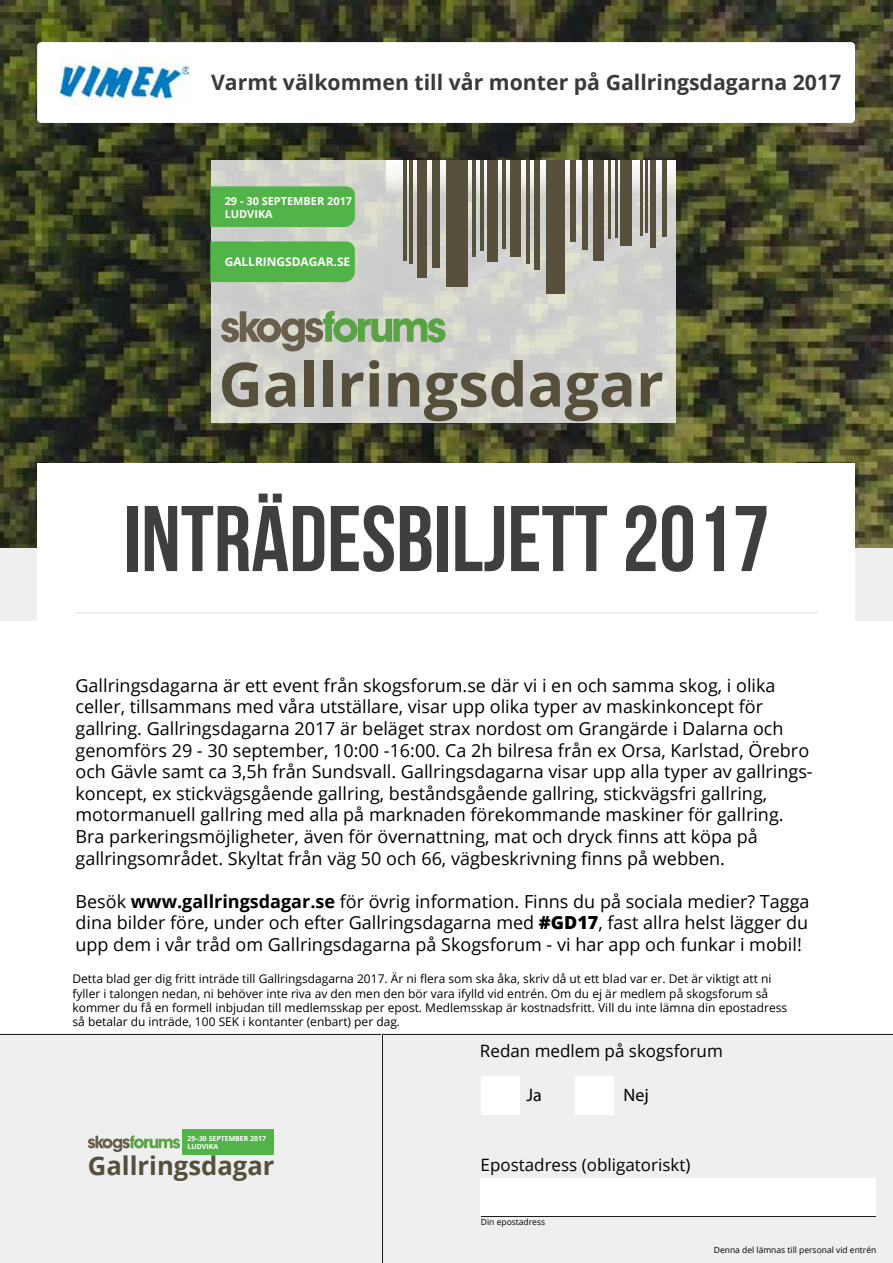
<style>
.page{position:relative;width:893px;height:1263px;background:#fff}
.page>*{position:absolute;margin:0;border:0;box-sizing:border-box;transform-origin:0 0}
.t1{font:700 93px "Bebas Neue";color:#3f3f3f}
.t2{font:700 61.2px "Open Sans";color:#554f3b}
.t3{font:700 25.65px "Open Sans";color:#554f3b}
.t4{font:700 21.3px "Open Sans";color:#3a3a3a}
.t5{font:18px/21.6px "Open Sans";color:#000}
.t6{font:18px "Myriad Pro";color:#000}
.t7{font:16.95px "Open Sans";color:#000}
.t8{font:12px/14.4px "Open Sans";color:#000}
.t9{font:700 12px "Open Sans";color:#fff}
.t10{font:700 10.95px/13.2px "Open Sans";color:#fff}
.t11{font:8.55px "Open Sans";color:#000}
.t12{font:700 6.9px/8.4px "Open Sans";color:#fff}
.s1{font-weight:700}
.s2{font-weight:800}
</style>
<div class="page">
<img style="left:0;top:0;width:893px;height:547px">
<div style="left:37px;top:463px;width:818px;height:158px;background:#fff"></div>
<hr style="left:75px;top:612px;width:742px;height:2px;background:#efefef">
<svg style="left:37px;top:42px;width:818px;height:81px"></svg>
<svg style="left:211px;top:160px;width:464px;height:263px;background:#d1d2cc"></svg>
<svg style="left:221px;top:311px;width:225px;height:40px;background:#a2b095"></svg>
<svg style="left:37px;top:186px;width:318px;height:96px;background:#4a723b"></svg>
<svg style="left:403px;top:210px;width:272px;height:83px;background:#cccdc9"></svg>
<svg style="left:387px;top:160px;width:288px;height:50px"></svg>
<div style="left:446px;top:160px;width:22px;height:126px;background:#56503c"></div>
<div style="left:546px;top:160px;width:18px;height:133px;background:#56503c"></div>
<div style="left:510px;top:160px;width:11px;height:96px;background:#56503c"></div>
<div style="left:487px;top:160px;width:11px;height:101px;background:#56503c"></div>
<div style="left:432px;top:160px;width:8px;height:107px;background:#56503c"></div>
<div style="left:418px;top:160px;width:9px;height:117px;background:#56503c"></div>
<hr style="left:410px;top:160px;width:3px;height:103px;background:#56503c">
<hr style="left:403px;top:160px;width:4px;height:100px;background:#56503c">
<hr style="left:473px;top:160px;width:3px;height:97px;background:#56503c">
<hr style="left:480px;top:160px;width:3px;height:91px;background:#56503c">
<hr style="left:502px;top:160px;width:3px;height:88px;background:#56503c">
<hr style="left:526px;top:160px;width:4px;height:103px;background:#56503c">
<div style="left:534px;top:160px;width:6px;height:110px;background:#56503c"></div>
<div style="left:570px;top:160px;width:6px;height:82px;background:#56503c"></div>
<div style="left:582px;top:160px;width:6px;height:89px;background:#56503c"></div>
<hr style="left:640px;top:160px;width:3px;height:76px;background:#56503c">
<hr style="left:608px;top:160px;width:3px;height:79px;background:#56503c">
<hr style="left:615px;top:160px;width:2px;height:78px;background:#56503c">
<hr style="left:645px;top:160px;width:3px;height:73px;background:#56503c">
<div style="left:620px;top:160px;width:11px;height:86px;background:#56503c"></div>
<div style="left:662px;top:160px;width:5px;height:77px;background:#56503c"></div>
<div style="left:651px;top:160px;width:5px;height:87px;background:#56503c"></div>
<div style="left:593px;top:160px;width:11px;height:100px;background:#56503c"></div>
<img style="left:61px;top:57px;width:127px;height:49px">
<svg style="left:0;top:1034px;width:892px;height:228px"></svg>
<div style="left:182px;top:1129px;width:92px;height:26px;background:#52b448"></div>
<p class="t4" style="left:211px;top:67px;width:632px">Varmt välkommen till vår monter på Gallringsdagarna 2017</p>
<p class="t10" style="left:225px;top:194px;width:129px">29 - 30 SEPTEMBER 2017<br>LUDVIKA</p>
<p class="t9" style="left:225px;top:253px;width:127px">GALLRINGSDAGAR.SE</p>
<h2 class="t2" style="left:219px;top:341px;width:447px">Gallringsdagar</h2>
<h1 class="t1" style="left:123px;top:501px;width:648px">INTRÄDESBILJETT 2017</h1>
<p class="t5" style="left:76px;top:674px;width:739px">Gallringsdagarna är ett event från skogsforum.se där vi i en och samma skog, i olika celler, tillsammans med våra utställare, visar upp olika typer av maskinkoncept för gallring. Gallringsdagarna 2017 är beläget strax nordost om Grangärde i Dalarna och genomförs 29 - 30 september, 10:00 -16:00. Ca 2h bilresa från ex Orsa, Karlstad, Örebro och Gävle samt ca 3,5h från Sundsvall. Gallringsdagarna visar upp alla typer av gallrings&shy;koncept, ex stickvägsgående gallring, beståndsgående gallring, stickvägsfri gallring, motormanuell gallring med alla på marknaden förekommande maskiner för gallring.<br>Bra parkeringsmöjligheter, även för övernattning, mat och dryck finns att köpa på gallringsområdet. Skyltat från väg 50 och 66, vägbeskrivning finns på webben.</p>
<p class="t5" style="left:76px;top:890px;width:735px;text-align:justify">Besök <span class="s1">www.gallringsdagar.se</span> för övrig information. Finns du på sociala medier? Tagga dina bilder före, under och efter Gallringsdagarna med <span class="s2">#GD17</span>, fast allra helst lägger du upp dem i vår tråd om Gallringsdagarna på Skogsforum - vi har app och funkar i mobil!</p>
<p class="t8" style="left:73px;top:971px;width:716px">Detta blad ger dig fritt inträde till Gallringsdagarna 2017. Är ni flera som ska åka, skriv då ut ett blad var er. Det är viktigt att ni fyller i talongen nedan, ni behöver inte riva av den men den bör vara ifylld vid entrén. Om du ej är medlem på skogsforum så kommer du få en formell inbjudan till medlemsskap per epost. Medlemsskap är kostnadsfritt. Vill du inte lämna din epostadress så betalar du inträde, 100 SEK i kontanter (enbart) per dag.</p>
<p class="t7" style="left:480px;top:1039px;width:244px">Redan medlem på skogsforum</p>
<p class="t12" style="left:188px;top:1134px;width:80px">29–30 SEPTEMBER 2017<br>LUDVIKA</p>
<h3 class="t3" style="left:88px;top:1148px;width:188px">Gallringsdagar</h3>
<p class="t6" style="left:526px;top:1084px;width:17px">Ja</p>
<p class="t6" style="left:624px;top:1083px;width:27px">Nej</p>
<p class="t7" style="left:481px;top:1153px;width:211px">Epostadress (obligatoriskt)</p>
<p class="t11" style="left:481px;top:1215px;width:66px">Din epostadress</p>
<p class="t11" style="left:714px;top:1243px;width:164px">Denna del lämnas till personal vid entrén</p>
</div>
